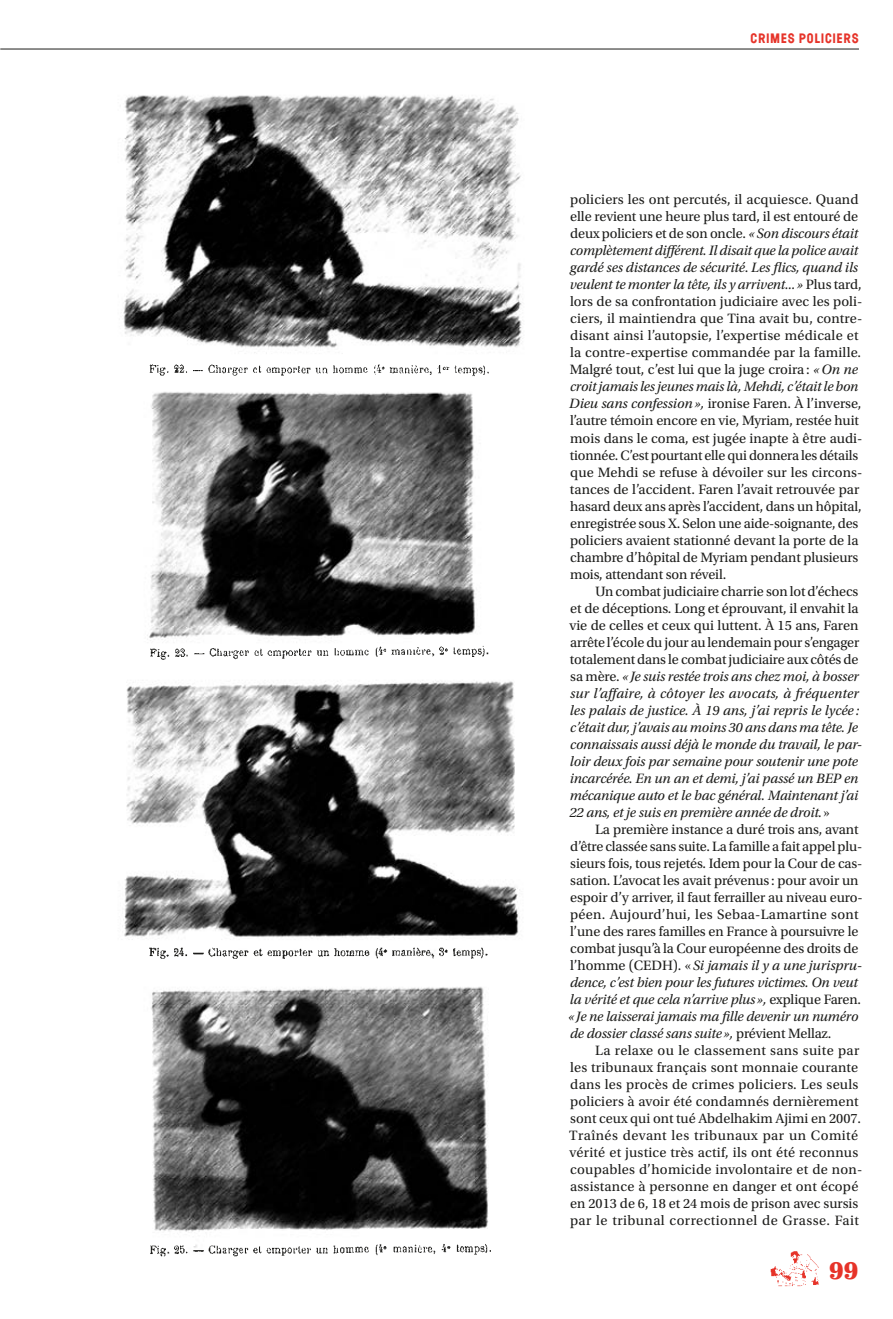
<style>
.page{position:relative;width:893px;height:1319px;background:#fff}
.page>*{position:absolute;margin:0;border:0;box-sizing:border-box;transform-origin:0 0}
.t1{font:800 24px "Eames Century Modern";color:#e63329}
.t2{font:14.25px/17px "Utopia Std";color:#1d1d1b}
.t3{font:italic 14.25px/17px "Utopia Std";letter-spacing:-.01em;color:#1d1d1b}
.t4{font:12.75px "Wilma Base";color:#e63329}
.s1{font-style:italic}
.s2{font-style:normal}
</style>
<div class="page">
<hr style="left:0;top:49px;width:859px;height:1px;background:#1d1d1b">
<img style="left:123px;top:95px;width:399px;height:253px">
<img style="left:147px;top:392px;width:328px;height:246px">
<img style="left:123px;top:681px;width:397px;height:259px">
<img style="left:151px;top:987px;width:338px;height:245px">
<img style="left:770px;top:1251px;width:49px;height:36px">
<img style="left:149px;top:352px;width:340px;height:25px">
<img style="left:150px;top:646px;width:339px;height:14px">
<img style="left:149px;top:947px;width:339px;height:12px">
<img style="left:150px;top:1244px;width:341px;height:13px">
<p class="t4" style="left:750px;top:31px;width:9px">CRIMES</p>
<p class="t4" style="left:799px;top:31px;width:16px">POLICIERS</p>
<p class="t2" style="left:569px;top:191px;width:295px">policiers les ont percutés, il acquiesce. Quand elle revient une heure plus tard, il est entouré de deux policiers et de son oncle. <span class="s1">«Son discours était complètement différent. Il disait que la police avait gardé ses distances de sécurité</span>. <span class="s1">Les flics, quand ils veulent te monter la tête, ils y arrivent...»</span> Plus tard, lors de sa confrontation judiciaire avec les poli&shy;ciers, il maintiendra que Tina avait bu, contre&shy;disant ainsi l’autopsie, l’expertise médicale et la contre-expertise commandée par la famille.<br>Malgré tout, c’est lui que la juge croira: <span class="s1">«On ne croit jamais les jeunes mais là, Mehdi, c’était le bon Dieu sans confession»,</span> ironise Faren. À l’inverse, l’autre témoin encore en vie, Myriam, restée huit mois dans le coma, est jugée inapte à être audi&shy;tionnée. C’est pourtant elle qui donnera les détails que Mehdi se refuse à dévoiler sur les circons&shy;tances de l’accident. Faren l’avait retrouvée par hasard deux ans après l’accident, dans un hôpital, enregistrée sous X. Selon une aide-soignante, des policiers avaient stationné devant la porte de la chambre d’hôpital de Myriam pendant plusieurs mois, attendant son réveil.</p>
<p class="t3" style="left:569px;top:582px;width:294px;text-indent:26px"><span class="s2">Un combat judiciaire charrie son lot d’échecs et de déceptions. Long et éprouvant, il envahit la vie de celles et ceux qui luttent. À 15 ans, Faren arrête l’école du jour au lendemain pour s’engager totalement dans le combat judiciaire aux côtés de sa mère.</span> «Je suis restée trois ans chez moi, à bosser sur l’affaire, à côtoyer les avocats, à fréquenter les palais de justice. À 19 ans, j’ai repris le lycée : c’était dur, j’avais au moins 30 ans dans ma tête. Je connaissais aussi déjà le monde du travail, le par&shy;loir deux fois par semaine pour soutenir une pote incarcérée. En un an et demi, j’ai passé un BEP en mécanique auto et le bac général. Maintenant j’ai 22 ans, et je suis en première année de droit.<span class="s2">»</span></p>
<p class="t2" style="left:568px;top:821px;width:296px;text-indent:27px">La première instance a duré trois ans, avant d’être classée sans suite. La famille a fait appel plu&shy;sieurs fois, tous rejetés. Idem pour la Cour de cas&shy;sation. L’avocat les avait prévenus : pour avoir un espoir d’y arriver, il faut ferrailler au niveau euro&shy;péen. Aujourd’hui, les Sebaa-Lamartine sont l’une des rares familles en France à poursuivre le combat jusqu’à la Cour européenne des droits de l’homme (CEDH). «<span class="s1">Si jamais il y a une jurispru&shy;dence, c’est bien pour les futures victimes. On veut la vérité et que cela n’arrive plus»,</span> explique Faren. <span class="s1">«Je ne laisserai jamais ma fille devenir un numéro de dossier classé sans suite»,</span> prévient Mellaz.</p>
<p class="t2" style="left:569px;top:1042px;width:295px;text-indent:26px">La relaxe ou le classement sans suite par les tribunaux français sont monnaie courante dans les procès de crimes policiers. Les seuls policiers à avoir été condamnés dernièrement sont ceux qui ont tué Abdelhakim Ajimi en 2007.<br>Traînés devant les tribunaux par un Comité vérité et justice très actif, ils ont été reconnus coupables d’homicide involontaire et de non&shy;assistance à personne en danger et ont écopé en 2013 de 6, 18 et 24 mois de prison avec sursis par le tribunal correctionnel de Grasse. Fait</p>
<h1 class="t1" style="left:829px;top:1249px;width:30px">99</h1>
</div>
